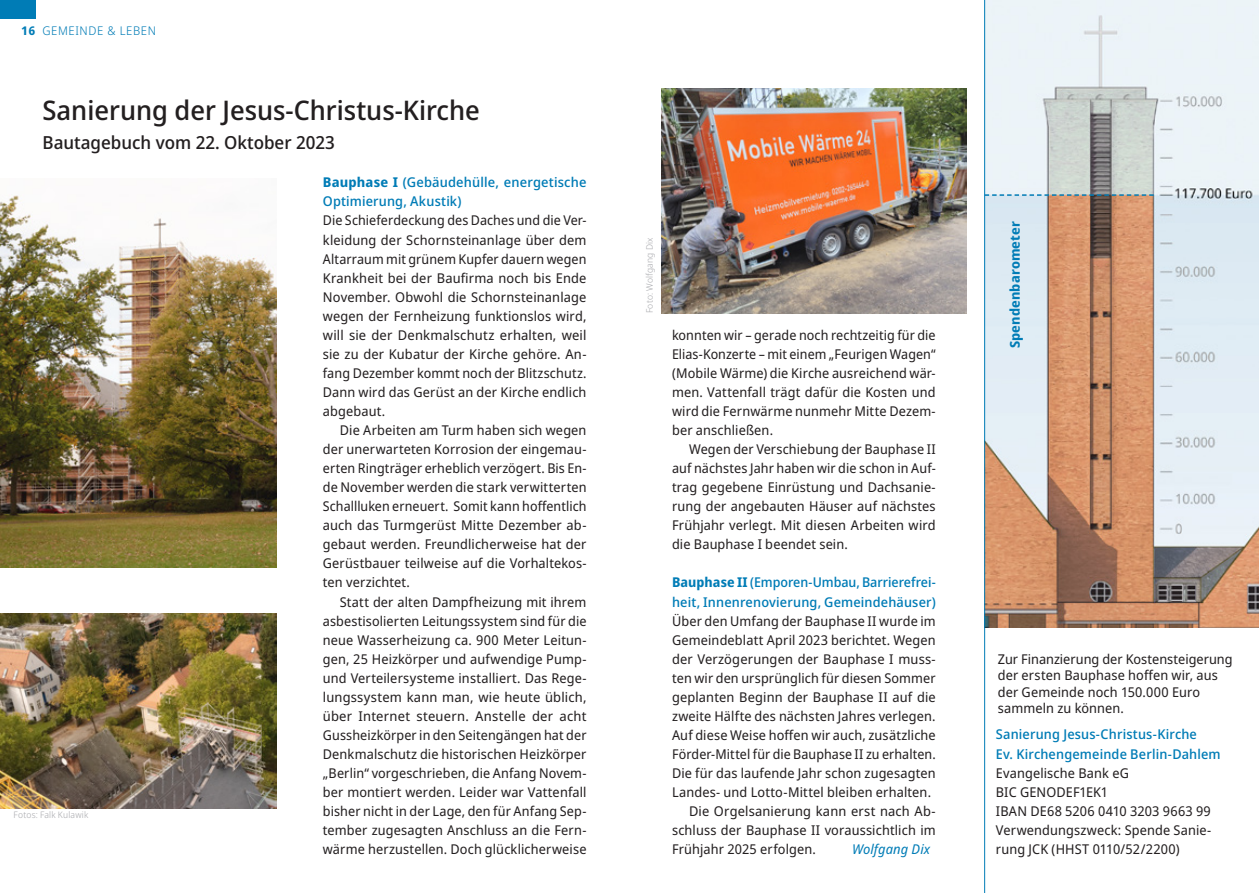
<style>
.page{position:relative;width:1259px;height:893px;background:#fff}
.page>*{position:absolute;margin:0;border:0;box-sizing:border-box;transform-origin:0 0}
.ÜberschriftGroß{font:500 27px "Noto Sans Display";color:#231f20}
.ÜberschirftKlein{font:500 18px "Noto Sans Display";color:#231f20}
.Fließtext_Einzug{font:13.5px/19px "Noto Sans Display";letter-spacing:.01em;color:#231f20;text-align:justify}
.Fließt{font:13.5px/19px "Noto Sans Display";letter-spacing:.01em;color:#231f20;text-align:justify}
.Fließt-2{font:500 13.5px/19px "Noto Sans Display";letter-spacing:.01em;color:#007cb6}
.Fließt-3{font:700 13.5px "Noto Sans Display";letter-spacing:.015em;color:#007cb6}
.Fließtext_Einzug-2{font:italic 13.5px "Noto Sans Display";letter-spacing:.01em;color:#007cb6}
.Rubrik{font:300 12px "Noto Sans Display";letter-spacing:.05em;color:#007cb6}
.Quellen{font:300 9px "Noto Sans Display";letter-spacing:.025em;color:#a8a9ad}
.s1{font-weight:700}
.s2{font-weight:500;color:#007cb6}
</style>
<div class="page">
<div style="left:0;top:0;width:35px;height:19px;background:#007cb6"></div>
<svg style="left:984px;top:0;width:275px;height:893px"></svg>
<img style="left:661px;top:88px;width:305px;height:225px">
<img style="left:0;top:195px;width:277px;height:372px">
<img style="left:0;top:613px;width:277px;height:196px">
<svg style="left:984px;top:194px;width:169px;height:2px"></svg>
<p class="Rubrik" style="left:22px;top:22px;width:136px"><span class="s1">16</span> GEMEINDE &amp; LEBEN</p>
<p class="ÜberschriftGroß" style="left:43px;top:91px;width:439px">Sanierung der Jesus-Christus-Kirche</p>
<p class="ÜberschirftKlein" style="left:43px;top:130px;width:294px">Bautagebuch vom 22. Oktober 2023</p>
<p class="Quellen" style="left:14px;top:809px;width:76px">Fotos: Falk Kulawik</p>
<p class="Fließt-2" style="left:323px;top:173px;width:265px"><span class="s1">Bauphase I</span> (Gebäudehülle, energetische<br>Optimierung, Akustik)</p>
<p class="Fließt" style="left:323px;top:211px;width:265px">Die Schieferdeckung des Daches und die Ver&shy;kleidung der Schornsteinanlage über dem Altarraum mit grünem Kupfer dauern wegen Krankheit bei der Baufirma noch bis Ende November. Obwohl die Schornsteinanlage wegen der Fernheizung funktionslos wird, will sie der Denkmalschutz erhalten, weil sie zu der Kubatur der Kirche gehöre. An&shy;fang Dezember kommt noch der Blitzschutz.<br>Dann wird das Gerüst an der Kirche endlich abgebaut.</p>
<p class="Fließtext_Einzug" style="left:323px;top:421px;width:265px;text-indent:17px">Die Arbeiten am Turm haben sich wegen der unerwarteten Korrosion der eingemau&shy;erten Ringträger erheblich verzögert. Bis En&shy;de November werden die stark verwitterten Schallluken erneuert. Somit kann hoffentlich auch das Turmgerüst Mitte Dezember ab&shy;gebaut werden. Freundlicherweise hat der Gerüstbauer teilweise auf die Vorhaltekos&shy;ten verzichtet.</p>
<p class="Fließtext_Einzug" style="left:323px;top:592px;width:265px;text-indent:17px">Statt der alten Dampfheizung mit ihrem asbestisolierten Leitungssystem sind für die neue Wasserheizung ca. 900 Meter Leitun&shy;gen, 25 Heizkörper und aufwendige Pump&shy;und Verteilersysteme installiert. Das Rege&shy;lungssystem kann man, wie heute üblich, über Internet steuern. Anstelle der acht Gussheizkörper in den Seitengängen hat der Denkmalschutz die historischen Heizkörper „Berlin“ vorgeschrieben, die Anfang Novem&shy;ber montiert werden. Leider war Vattenfall bisher nicht in der Lage, den für Anfang Sep&shy;tember zugesagten Anschluss an die Fern&shy;wärme herzustellen. Doch glücklicherweise</p>
<p class="Quellen" style="left:643px;top:313px;width:77px;rotate:-90deg">Foto: Wolfgang Dix</p>
<p class="Fließtext_Einzug" style="left:672px;top:326px;width:265px">konnten wir – gerade noch rechtzeitig für die Elias-Konzerte – mit einem „Feurigen Wagen“ (Mobile Wärme) die Kirche ausreichend wär&shy;men. Vattenfall trägt dafür die Kosten und wird die Fernwärme nunmehr Mitte Dezem&shy;ber anschließen.</p>
<p class="Fließtext_Einzug" style="left:672px;top:440px;width:265px;text-indent:17px">Wegen der Verschiebung der Bauphase II auf nächstes Jahr haben wir die schon in Auf&shy;trag gegebene Einrüstung und Dachsanie&shy;rung der angebauten Häuser auf nächstes Frühjahr verlegt. Mit diesen Arbeiten wird die Bauphase I beendet sein.</p>
<p class="Fließt-2" style="left:672px;top:573px;width:265px"><span class="s1">Bauphase II</span> (Emporen-Umbau, Barrierefrei&shy;heit, Innenrenovierung, Gemeindehäuser)</p>
<p class="Fließt" style="left:672px;top:611px;width:265px">Über den Umfang der Bauphase II wurde im Gemeindeblatt April 2023 berichtet. Wegen der Verzögerungen der Bauphase I muss&shy;ten wir den ursprünglich für diesen Sommer geplanten Beginn der Bauphase II auf die zweite Hälfte des nächsten Jahres verlegen.<br>Auf diese Weise hoffen wir auch, zusätzliche Förder-Mittel für die Bauphase II zu erhalten.<br>Die für das laufende Jahr schon zugesagten Landes- und Lotto-Mittel bleiben erhalten.</p>
<p class="Fließtext_Einzug" style="left:672px;top:802px;width:265px;text-indent:17px">Die Orgelsanierung kann erst nach Ab&shy;schluss der Bauphase II voraussichtlich im Frühjahr 2025 erfolgen.</p>
<p class="Fließtext_Einzug-2" style="left:852px;top:839px;width:80px">Wolfgang Dix</p>
<p class="Fließt-3" style="left:1005px;top:348px;width:129px;rotate:-90deg">Spendenbarometer</p>
<p class="Fließtext_Einzug" style="left:997px;top:651px;width:236px;line-height:16.5px;text-align:left">Zur Finanzierung der Kostensteigerung der ersten Bauphase hoffen wir, aus der Gemeinde noch 150.000 Euro sammeln zu können.</p>
<p class="Fließt" style="left:996px;top:725px;width:226px;text-align:left"><span class="s2">Sanierung Jesus-Christus-Kirche<br>Ev. Kirchengemeinde Berlin-Dahlem<br></span>Evangelische Bank eG<br>BIC GENODEF1EK1<br>IBAN DE68 5206 0410 3203 9663 99<br>Verwendungszweck: Spende Sanie&shy;rung JCK (HHST 0110/52/2200)</p>
</div>
